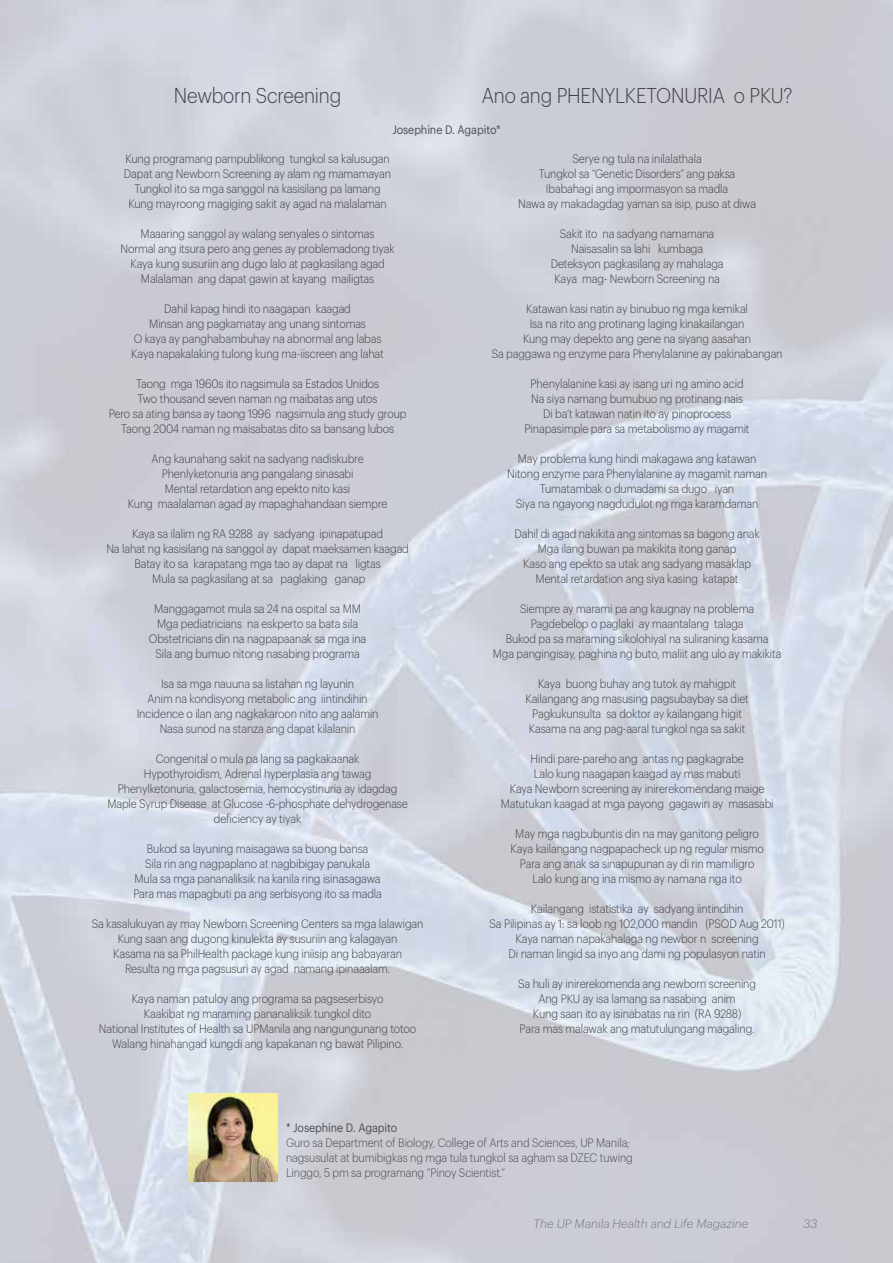
<style>
.page{position:relative;width:893px;height:1263px;background:#fff}
.page>*{position:absolute;margin:0;border:0;box-sizing:border-box;transform-origin:0 0}
.t1{font:300 21px "Graphik";letter-spacing:-.01em;color:#414042;scale:.9 1}
.t2{font:300 12px/15px "Graphik";letter-spacing:-.01em;color:#414042;text-align:center;scale:.9 1}
.t3{font:300 12px/15px "Graphik";letter-spacing:-.01em;color:#4d4d4f;scale:.9 1}
.t4{font:12px "Graphik";letter-spacing:-.01em;color:#4d4d4f;scale:.9 1}
.t5{font:italic 300 12px "Graphik";color:#77787b}
</style>
<div class="page">
<img style="left:188px;top:1093px;width:89px;height:89px">
<h1 class="t1" style="left:174px;top:80px;width:187px">Newborn Screening</h1>
<h1 class="t1" style="left:482px;top:80px;width:347px">Ano ang PHENYLKETONURIA o PKU?</h1>
<p class="t4" style="left:392px;top:121px;width:122px">Josephine D. Agapito*</p>
<p class="t2" style="left:124px;top:150px;width:298px">Kung programang pampublikong tungkol sa kalusugan Dapat ang Newborn Screening ay alam ng mamamayan Tungkol ito sa mga sanggol na kasisilang pa lamang Kung mayroong magiging sakit ay agad na malalaman</p>
<p class="t2" style="left:121px;top:225px;width:306px">Maaaring sanggol ay walang senyales o sintomas<br>Normal ang itsura pero ang genes ay problemadong tiyak Kaya kung susuriin ang dugo lalo at pagkasilang agad Malalaman ang dapat gawin at kayang mailigtas</p>
<p class="t2" style="left:131px;top:300px;width:282px">Dahil kapag hindi ito naagapan kaagad<br>Minsan ang pagkamatay ang unang sintomas<br>O kaya ay panghabambuhay na abnormal ang labas Kaya napakalaking tulong kung ma-iiscreen ang lahat</p>
<p class="t2" style="left:109px;top:375px;width:332px">Taong mga 1960s ito nagsimula sa Estados Unidos<br>Two thousand seven naman ng maibatas ang utos<br>Pero sa ating bansa ay taong 1996 nagsimula ang study group Taong 2004 naman ng maisabatas dito sa bansang lubos</p>
<p class="t2" style="left:128px;top:450px;width:290px">Ang kaunahang sakit na sadyang nadiskubre Phenlyketonuria ang pangalang sinasabi<br>Mental retardation ang epekto nito kasi<br>Kung maalalaman agad ay mapaghahandaan siempre</p>
<p class="t2" style="left:106px;top:525px;width:338px">Kaya sa ilalim ng RA 9288 ay sadyang ipinapatupad<br>Na lahat ng kasisilang na sanggol ay dapat maeksamen kaagad Batay ito sa karapatang mga tao ay dapat na ligtas<br>Mula sa pagkasilang at sa paglaking ganap</p>
<p class="t2" style="left:149px;top:600px;width:243px">Manggagamot mula sa 24 na ospital sa MM Mga pediatricians na eskperto sa bata sila Obstetricians din na nagpapaanak sa mga ina Sila ang bumuo nitong nasabing programa</p>
<p class="t2" style="left:137px;top:675px;width:270px">Isa sa mga nauuna sa listahan ng layunin<br>Anim na kondisyong metabolic ang iintindihin Incidence o ilan ang nagkakaroon nito ang aalamin Nasa sunod na stanza ang dapat kilalanin</p>
<p class="t2" style="left:107px;top:750px;width:335px">Congenital o mula pa lang sa pagkakaanak<br>Hypothyroidism, Adrenal hyperplasia ang tawag Phenylketonuria, galactosemia, hemocystinuria ay idagdag Maple Syrup Disease at Glucose -6-phosphate dehydrogenase deficiency ay tiyak</p>
<p class="t2" style="left:133px;top:840px;width:278px">Bukod sa layuning maisagawa sa buong bansa<br>Sila rin ang nagpaplano at nagbibigay panukala Mula sa mga pananaliksik na kanila ring isinasagawa Para mas mapagbuti pa ang serbisyong ito sa madla</p>
<p class="t2" style="left:92px;top:915px;width:370px">Sa kasalukuyan ay may Newborn Screening Centers sa mga lalawigan Kung saan ang dugong kinulekta ay susuriin ang kalagayan<br>Kasama na sa PhilHealth package kung iniisip ang babayaran<br>Resulta ng mga pagsusuri ay agad namang ipinaaalam.</p>
<p class="t2" style="left:99px;top:990px;width:354px">Kaya naman patuloy ang programa sa pagseserbisyo<br>Kaakibat ng maraming pananaliksik tungkol dito<br>National Institutes of Health sa UPManila ang nangungunang totoo Walang hinahangad kungdi ang kapakanan ng bawat Pilipino.</p>
<p class="t2" style="left:518px;top:150px;width:266px">Serye ng tula na inilalathala<br>Tungkol sa “Genetic Disorders” ang paksa Ibabahagi ang impormasyon sa madla<br>Nawa ay makadagdag yaman sa isip, puso at diwa</p>
<p class="t2" style="left:551px;top:225px;width:194px">Sakit ito na sadyang namamana<br>Naisasalin sa lahi kumbaga<br>Deteksyon pagkasilang ay mahalaga<br>Kaya mag- Newborn Screening na</p>
<p class="t2" style="left:492px;top:300px;width:325px">Katawan kasi natin ay binubuo ng mga kemikal<br>Isa na rito ang protinang laging kinakailangan<br>Kung may depekto ang gene na siyang aasahan<br>Sa paggawa ng enzyme para Phenylalanine ay pakinabangan</p>
<p class="t2" style="left:525px;top:375px;width:251px">Phenylalanine kasi ay isang uri ng amino acid Na siya namang bumubuo ng protinang nais<br>Di ba’t katawan natin ito ay pinoprocess Pinapasimple para sa metabolismo ay magamit</p>
<p class="t2" style="left:507px;top:450px;width:290px">May problema kung hindi makagawa ang katawan Nitong enzyme para Phenylalanine ay magamit naman Tumatambak o dumadami sa dugo iyan<br>Siya na ngayong nagdudulot ng mga karamdaman</p>
<p class="t2" style="left:514px;top:525px;width:274px">Dahil di agad nakikita ang sintomas sa bagong anak Mga ilang buwan pa makikita itong ganap<br>Kaso ang epekto sa utak ang sadyang masaklap Mental retardation ang siya kasing katapat</p>
<p class="t2" style="left:493px;top:600px;width:322px">Siempre ay marami pa ang kaugnay na problema Pagdebelop o paglaki ay maantalang talaga<br>Bukod pa sa maraming sikolohiyal na suliraning kasama<br>Mga pangingisay, paghina ng buto, maliit ang ulo ay makikita</p>
<p class="t2" style="left:525px;top:675px;width:250px">Kaya buong buhay ang tutok ay mahigpit Kailangang ang masusing pagsubaybay sa diet Pagkukunsulta sa doktor ay kailangang higit Kasama na ang pag-aaral tungkol nga sa sakit</p>
<p class="t2" style="left:501px;top:750px;width:305px">Hindi pare-pareho ang antas ng pagkagrabe<br>Lalo kung naagapan kaagad ay mas mabuti<br>Kaya Newborn screening ay inirerekomendang maige Matutukan kaagad at mga payong gagawin ay masasabi</p>
<p class="t2" style="left:511px;top:825px;width:283px">May mga nagbubuntis din na may ganitong peligro Kaya kailangang nagpapacheck up ng regular mismo Para ang anak sa sinapupunan ay di rin mamiligro Lalo kung ang ina mismo ay namana nga ito</p>
<p class="t2" style="left:489px;top:900px;width:330px">Kailangang istatistika ay sadyang iintindihin<br>Sa Pilipinas ay 1: sa loob ng 102,000 mandin (PSOD Aug 2011)<br>Kaya naman napakahalaga ng newbor n screening<br>Di naman lingid sa inyo ang dami ng populasyon natin</p>
<p class="t2" style="left:518px;top:975px;width:266px">Sa huli ay inirerekomenda ang newborn screening Ang PKU ay isa lamang sa nasabing anim<br>Kung saan ito ay isinabatas na rin (RA 9288)<br>Para mas malawak ang matutulungang magaling.</p>
<p class="t4" style="left:286px;top:1118px;width:125px">* Josephine D. Agapito</p>
<p class="t3" style="left:286px;top:1134px;width:387px">Guro sa Department of Biology, College of Arts and Sciences, UP Manila; nagsusulat at bumibigkas ng mga tula tungkol sa agham sa DZEC tuwing<br>Linggo, 5 pm sa programang “Pinoy Scientist.”</p>
<p class="t5" style="left:534px;top:1215px;width:216px">The UP Manila Health and Life Magazine</p>
<p class="t5" style="left:804px;top:1215px;width:15px">33</p>
</div>
